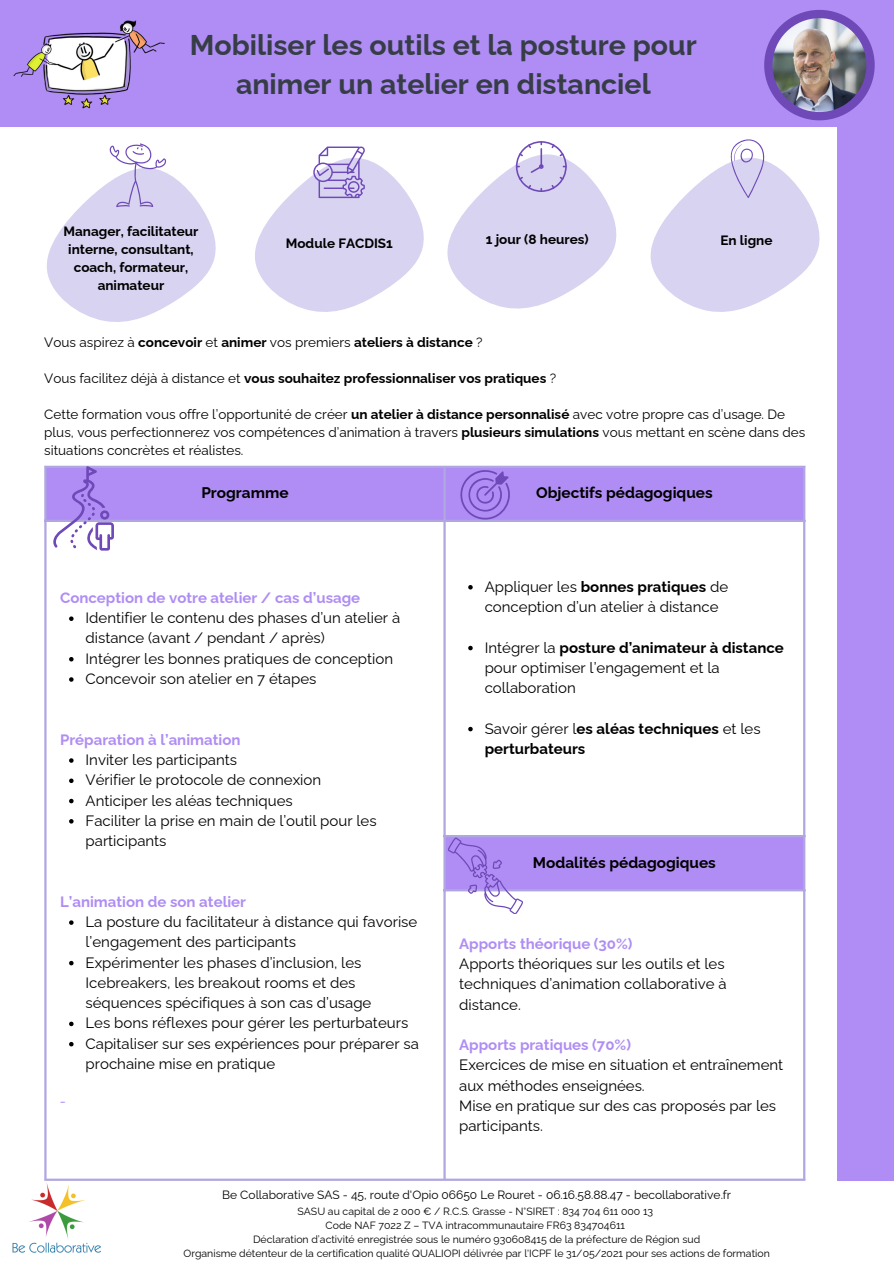
<style>
.page{position:relative;width:894px;height:1264px;background:#fff}
.page>*{position:absolute;margin:0;border:0;box-sizing:border-box;transform-origin:0 0}
.t1{font:700 28.5px "Raleway";color:#363d46}
.t2{font:700 15.3px "Raleway";color:#000}
.t3{font:15px/20.2px "Raleway";color:#000}
.t4{font:700 15px "Raleway";color:#af8df4}
.t5{font:700 15px/20.2px "Raleway";color:#000}
.t6{font:700 15px "Noto Sans";color:#af8df4}
.t7{font:13.5px/18px "Raleway";color:#000}
.t8{font:700 13.5px/18px "Raleway";color:#000;text-align:center}
.t9{font:12px "Raleway";color:#000}
.t10{font:10.5px "Raleway";color:#000}
.s1{font-weight:400}
.s2{font-weight:700}
</style>
<div class="page">
<div style="left:836px;top:0;width:57px;height:1180px;background:#af8df4"></div>
<svg style="left:47px;top:468px;width:755px;height:421px"></svg>
<svg style="left:69px;top:616px;width:5px;height:5px"></svg>
<svg style="left:69px;top:657px;width:5px;height:4px"></svg>
<svg style="left:69px;top:677px;width:5px;height:4px"></svg>
<svg style="left:69px;top:758px;width:5px;height:4px"></svg>
<svg style="left:69px;top:778px;width:5px;height:5px"></svg>
<svg style="left:69px;top:798px;width:5px;height:5px"></svg>
<svg style="left:69px;top:819px;width:5px;height:4px"></svg>
<svg style="left:69px;top:920px;width:5px;height:4px"></svg>
<svg style="left:69px;top:960px;width:5px;height:5px"></svg>
<svg style="left:69px;top:1021px;width:5px;height:5px"></svg>
<svg style="left:69px;top:1041px;width:5px;height:5px"></svg>
<svg style="left:468px;top:585px;width:4px;height:4px"></svg>
<svg style="left:468px;top:645px;width:4px;height:5px"></svg>
<svg style="left:468px;top:726px;width:4px;height:5px"></svg>
<hr style="left:44px;top:468px;width:3px;height:710px;background:#b0a7e1">
<hr style="left:443px;top:468px;width:2px;height:710px;background:#b0a7e1">
<hr style="left:802px;top:468px;width:3px;height:710px;background:#b0a7e1">
<hr style="left:44px;top:465px;width:761px;height:3px;background:#b0a7e1">
<hr style="left:44px;top:519px;width:761px;height:3px;background:#b0a7e1">
<hr style="left:443px;top:835px;width:362px;height:2px;background:#b0a7e1">
<hr style="left:443px;top:889px;width:362px;height:2px;background:#b0a7e1">
<hr style="left:44px;top:1178px;width:761px;height:2px;background:#b0a7e1">
<div style="left:0;top:0;width:836px;height:126px;background:#af8df4"></div>
<svg style="left:47px;top:143px;width:169px;height:179px"></svg>
<svg style="left:650px;top:139px;width:169px;height:173px"></svg>
<svg style="left:255px;top:146px;width:169px;height:166px"></svg>
<svg style="left:51px;top:466px;width:63px;height:84px"></svg>
<svg style="left:460px;top:468px;width:55px;height:52px;background:#a17ee6"></svg>
<svg style="left:764px;top:10px;width:110px;height:110px"></svg>
<svg style="left:447px;top:837px;width:76px;height:76px"></svg>
<svg style="left:447px;top:141px;width:169px;height:168px"></svg>
<img style="left:772px;top:18px;width:94px;height:94px;border-radius:50%">
<img style="left:12px;top:1183px;width:89px;height:70px">
<img style="left:13px;top:20px;width:152px;height:89px">
<p class="t1" style="left:190px;top:28px;width:508px">Mobiliser les outils et la posture pour</p>
<p class="t1" style="left:236px;top:68px;width:416px">animer un atelier en distanciel</p>
<p class="t8" style="left:63px;top:222px;width:136px">Manager, facilitateur interne, consultant, coach, formateur, animateur</p>
<p class="t8" style="left:286px;top:234px;width:109px">Module FACDIS1</p>
<p class="t8" style="left:485px;top:230px;width:104px">1 jour (8 heures)</p>
<p class="t8" style="left:720px;top:231px;width:54px">En ligne</p>
<p class="t8" style="left:44px;top:333px;width:440px"><span class="s1">Vous aspirez à</span> concevoir <span class="s1">et</span> animer <span class="s1">vos premiers</span> ateliers à distance <span class="s1">?</span></p>
<p class="t8" style="left:44px;top:369px;width:513px"><span class="s1">Vous facilitez déjà à distance et</span> vous souhaitez professionnaliser vos pratiques <span class="s1">?</span></p>
<p class="t7" style="left:44px;top:405px;width:762px">Cette formation vous offre l’opportunité de créer <span class="s2">un atelier à distance personnalisé</span> avec votre propre cas d’usage. De plus, vous perfectionnerez vos compétences d’animation à travers <span class="s2">plusieurs simulations</span> vous mettant en scène dans des situations concrètes et réalistes.</p>
<p class="t2" style="left:201px;top:484px;width:89px">Programme</p>
<p class="t2" style="left:536px;top:484px;width:178px">Objectifs pédagogiques</p>
<p class="t4" style="left:60px;top:589px;width:301px">Conception de votre atelier / cas d’usage</p>
<p class="t3" style="left:86px;top:607px;width:316px">Identifier le contenu des phases d’un atelier à distance (avant / pendant / après)</p>
<p class="t3" style="left:86px;top:648px;width:309px">Intégrer les bonnes pratiques de conception</p>
<p class="t3" style="left:86px;top:668px;width:232px">Concevoir son atelier en 7 étapes</p>
<p class="t4" style="left:60px;top:730px;width:182px">Préparation à l’animation</p>
<p class="t3" style="left:86px;top:749px;width:153px">Inviter les participants</p>
<p class="t3" style="left:86px;top:769px;width:237px">Vérifier le protocole de connexion</p>
<p class="t3" style="left:86px;top:790px;width:209px">Anticiper les aléas techniques</p>
<p class="t3" style="left:86px;top:810px;width:292px">Faciliter la prise en main de l’outil pour les participants</p>
<p class="t4" style="left:60px;top:892px;width:187px">L’animation de son atelier</p>
<p class="t6" style="left:60px;top:1093px;width:7px">⁻</p>
<p class="t3" style="left:86px;top:911px;width:333px">La posture du facilitateur à distance qui favorise l’engagement des participants</p>
<p class="t3" style="left:86px;top:952px;width:287px">Expérimenter les phases d’inclusion, les<br>Icebreakers, les breakout rooms et des séquences spécifiques à son cas d’usage</p>
<p class="t3" style="left:86px;top:1012px;width:324px">Les bons réflexes pour gérer les perturbateurs</p>
<p class="t3" style="left:86px;top:1033px;width:335px">Capitaliser sur ses expériences pour préparer sa prochaine mise en pratique</p>
<p class="t3" style="left:484px;top:576px;width:245px">Appliquer les <span class="s2">bonnes pratiques</span> de conception d’un atelier à distance</p>
<p class="t3" style="left:484px;top:637px;width:300px">Intégrer la <span class="s2">posture d’animateur à distance </span>pour optimiser l’engagement et la collaboration</p>
<p class="t5" style="left:484px;top:718px;width:277px"><span class="s1">Savoir gérer l</span>es aléas techniques <span class="s1">et les </span>perturbateurs</p>
<p class="t2" style="left:532px;top:853px;width:184px">Modalités pédagogiques</p>
<p class="t4" style="left:459px;top:934px;width:175px">Apports théorique (30%)</p>
<p class="t3" style="left:459px;top:953px;width:269px">Apports théoriques sur les outils et les techniques d’animation collaborative à distance.</p>
<p class="t4" style="left:459px;top:1036px;width:173px">Apports pratiques (70%)</p>
<p class="t3" style="left:459px;top:1054px;width:325px">Exercices de mise en situation et entraînement aux méthodes enseignées.</p>
<p class="t3" style="left:459px;top:1095px;width:318px">Mise en pratique sur des cas proposés par les participants.</p>
<p class="t9" style="left:222px;top:1187px;width:510px">Be Collaborative SAS - 45, route d'Opio 06650 Le Rouret - 06.16.58.88.47 - becollaborative.fr</p>
<p class="t10" style="left:297px;top:1204px;width:357px">SASU au capital de 2 000 € / R.C.S. Grasse - N°SIRET : 834 704 611 000 13</p>
<p class="t10" style="left:325px;top:1218px;width:301px">Code NAF 7022 Z – TVA intracommunautaire FR63 834704611</p>
<p class="t10" style="left:253px;top:1232px;width:448px">Déclaration d’activité enregistrée sous le numéro 930608415 de la préfecture de Région sud</p>
<p class="t10" style="left:183px;top:1246px;width:587px">Organisme détenteur de la certification qualité QUALIOPI délivrée par l'ICPF le 31/05/2021 pour ses actions de formation</p>
</div>
